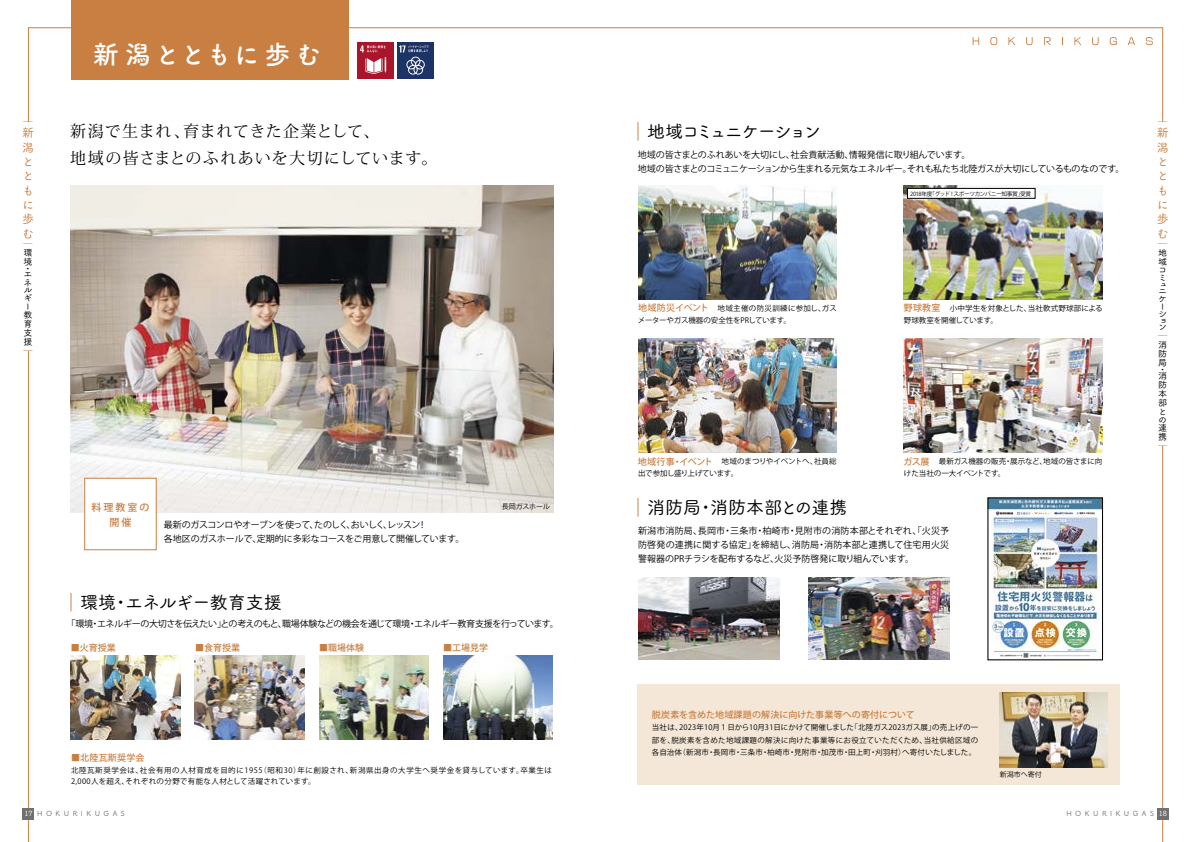
<style>
.page{position:relative;width:1191px;height:842px;background:#fff}
.page>*{position:absolute;margin:0;border:0;box-sizing:border-box;transform-origin:0 0}
.t1{font:26px "Tsuku A Rd Gothic Std B";letter-spacing:.11em;color:#fff}
.t2{font:18px "Tsuku A Rd Gothic Std M";letter-spacing:-.03em;color:#000}
.t3{font:18px "Tsuku A Rd Gothic Std M";color:#000}
.t4{font:18px "Tsuku A Rd Gothic Std M";letter-spacing:-.11em;color:#000}
.t5{font:16px/27px "Koz Min Pro";letter-spacing:.04em;color:#000}
.t6{font:12px/14.3px "Tsuku A Rd Gothic Std M";color:#c97f41}
.t7{font:500 10px/15px "Koz Go Pro";letter-spacing:.2em;color:#c97f41;text-align:center}
.t8{font:9px/14px "Koz Go Pro";letter-spacing:-.03em;color:#000}
.t9{font:500 9px "Koz Go Pro";letter-spacing:.005em;color:#c97f41}
.t10{font:9px/8.6px "Tsuku A Rd Gothic Std M";color:#000}
.t11{font:500 9px "Koz Go Pro";letter-spacing:.025em;color:#c97f41}
.t12{font:9px "Tsuku A Rd Gothic Std M";color:#c97f41}
.t13{font:7.5px/12.8px "Koz Go Pro";letter-spacing:.02em;color:#000;text-align:justify}
.t14{font:7.5px/12.2px "Koz Go Pro";color:#000}
.t15{font:7.5px/11px "Koz Go Pro";letter-spacing:.065em;color:#000}
.t16{font:7.5px/12.2px "Koz Go Pro";letter-spacing:-.03em;color:#000}
.t17{font:7px "Tsuku A Rd Gothic Std M";letter-spacing:.5em;color:#717070}
.t18{font:7px "Koz Go Pro";color:#000}
.t19{font:5.7px "Koz Go Pro";letter-spacing:-.05em;color:#000}
.s1{color:#c97f41}
.s2{font-weight:500;font-size:9px;color:#c97f41}
.s3{font-family:"Tsuku B Rd Gothic Std M";color:#fff}
</style>
<div class="page">
<img style="left:71px;top:655px;width:110px;height:84px">
<img style="left:195px;top:655px;width:110px;height:84px">
<img style="left:319px;top:655px;width:110px;height:84px">
<img style="left:443px;top:655px;width:110px;height:84px">
<img style="left:638px;top:339px;width:198px;height:113px">
<div style="left:71px;top:0;width:278px;height:79px;background:#c97f41"></div>
<img style="left:70px;top:186px;width:483px;height:326px">
<img style="left:904px;top:339px;width:198px;height:113px">
<div style="left:85px;top:478px;width:71px;height:72px;background:#fff"></div>
<div style="left:84px;top:478px;width:72px;height:72px;border:1px solid #c97f41"></div>
<hr style="left:28px;top:351px;width:1px;height:491px;background:#c97f41">
<div style="left:28px;top:27px;width:1135px;height:95px;border:1px solid #c97f41"></div>
<hr style="left:1162px;top:446px;width:1px;height:396px;background:#c97f41">
<div style="left:1157px;top:808px;width:11px;height:11px;background:#717070"></div>
<div style="left:23px;top:808px;width:11px;height:11px;background:#717070"></div>
<svg style="left:972px;top:37px;width:7px;height:8px"></svg>
<svg style="left:990px;top:37px;width:7px;height:8px"></svg>
<svg style="left:1008px;top:37px;width:7px;height:8px"></svg>
<svg style="left:1026px;top:37px;width:6px;height:8px"></svg>
<svg style="left:1044px;top:37px;width:6px;height:8px"></svg>
<svg style="left:1074px;top:37px;width:7px;height:8px"></svg>
<svg style="left:1092px;top:37px;width:6px;height:8px"></svg>
<svg style="left:1109px;top:37px;width:7px;height:8px"></svg>
<svg style="left:1127px;top:37px;width:8px;height:8px"></svg>
<svg style="left:1145px;top:37px;width:7px;height:8px"></svg>
<div style="left:357px;top:42px;width:37px;height:37px;background:#a9162c"></div>
<svg style="left:360px;top:45px;width:26px;height:29px"></svg>
<div style="left:397px;top:42px;width:37px;height:37px;background:#1d3365"></div>
<svg style="left:399px;top:45px;width:29px;height:30px"></svg>
<img style="left:638px;top:578px;width:142px;height:82px">
<img style="left:808px;top:578px;width:142px;height:82px">
<img style="left:986px;top:495px;width:118px;height:168px">
<img style="left:638px;top:186px;width:198px;height:113px">
<img style="left:904px;top:186px;width:198px;height:113px">
<div style="left:907px;top:188px;width:128px;height:10px;background:#fff"></div>
<div style="left:907px;top:188px;width:128px;height:10px;border:1px solid #000"></div>
<div style="left:638px;top:684px;width:481px;height:101px;background:#f4e7d7"></div>
<img style="left:999px;top:693px;width:108px;height:75px">
<p class="t12" style="left:24px;top:115px;width:11px">｜</p>
<h3 class="t6" style="left:22px;top:125px;width:13px">新潟とともに</h3>
<h3 class="t6" style="left:22px;top:211px;width:13px;line-height:14.6px">歩む</h3>
<p class="t12" style="left:24px;top:237px;width:11px">｜</p>
<p class="t10" style="left:24px;top:248px;width:10px;line-height:9px">環境</p>
<p class="t10" style="left:24px;top:264px;width:7px">・</p>
<p class="t10" style="left:24px;top:269px;width:10px">エネ</p>
<p class="t10" style="left:24px;top:285px;width:10px">ルギー教育支援</p>
<p class="t12" style="left:24px;top:344px;width:11px">｜</p>
<h1 class="t1" style="left:93px;top:34px;width:230px">新潟とともに歩む</h1>
<h3 class="t5" style="left:70px;top:117px;width:369px">新潟で生まれ、育まれてきた企業として、<br>地域の皆さまとのふれあいを大切にしています。</h3>
<p class="t7" style="left:91px;top:500px;width:59px">料理教室の開催</p>
<p class="t18" style="left:502px;top:502px;width:50px">長岡ガスホール</p>
<p class="t8" style="left:164px;top:518px;width:302px">最新のガスコンロやオーブンを使って、たのしく、おいしく、レッスン！<br>各地区のガスホールで、定期的に多彩なコースをご用意して開催しています。</p>
<h2 class="t2" style="left:62px;top:588px;width:221px"><span class="s1">｜</span>環境・エネルギー教育支援</h2>
<p class="t8" style="left:67px;top:617px;width:494px">「環境・エネルギーの大切さを伝えたい」との考えのもと、職場体験などの機会を通じて環境・エネルギー教育支援を行っています。</p>
<p class="t9" style="left:71px;top:642px;width:46px">■火育授業</p>
<p class="t9" style="left:195px;top:642px;width:46px">■食育授業</p>
<p class="t9" style="left:319px;top:642px;width:46px">■職場体験</p>
<p class="t9" style="left:443px;top:642px;width:46px">■工場見学</p>
<p class="t11" style="left:71px;top:752px;width:75px">■北陸瓦斯奨学会</p>
<p class="t15" style="left:71px;top:765px;width:482px">北陸瓦斯奨学会は、社会有用の人材育成を目的に1955（昭和30）年に創設され、新潟県出身の大学生へ奨学金を貸与しています。卒業生は<br>2,000人を超え、それぞれの分野で有能な人材として活躍されています。</p>
<h2 class="t4" style="left:629px;top:118px;width:194px"><span class="s1">｜</span>地域コミュニケーション</h2>
<p class="t8" style="left:638px;top:148px;width:488px">地域の皆さまとのふれあいを大切にし、社会貢献活動、情報発信に取り組んでいます。<br>地域の皆さまとのコミュニケーションから生まれる元気なエネルギー。それも私たち北陸ガスが大切にしているものなのです。</p>
<p class="t19" style="left:910px;top:190px;width:122px">2018年度「グッド！スポーツカンパニー知事賞」受賞</p>
<p class="t14" style="left:638px;top:302px;width:200px"><span class="s2">地域防災イベント　</span>地域主催の防災訓練に参加し、ガスメーターやガス機器の安全性をPRしています。</p>
<p class="t14" style="left:904px;top:302px;width:200px"><span class="s2">野球教室　</span>小中学生を対象とした、当社軟式野球部による野球教室を開催しています。</p>
<p class="t16" style="left:638px;top:455px;width:200px"><span class="s2">地域行事・イベント　</span>地域のまつりやイベントへ、社員総出で参加し盛り上げています。</p>
<h2 class="t3" style="left:629px;top:493px;width:220px"><span class="s1">｜</span>消防局・消防本部との連携</h2>
<p class="t14" style="left:903px;top:455px;width:200px"><span class="s2">ガス展　</span>最新ガス機器の販売・展示など、地域の皆さまに向けた当社の一大イベントです。</p>
<p class="t8" style="left:638px;top:524px;width:313px;text-align:justify">新潟市消防局、長岡市・三条市・柏崎市・見附市の消防本部とそれぞれ、「火災予防啓発の連携に関する協定」を締結し、消防局・消防本部と連携して住宅用火災警報器のPRチラシを配布するなど、火災予防啓発に取り組んでいます。</p>
<p class="t12" style="left:1158px;top:115px;width:11px">｜</p>
<h3 class="t6" style="left:1156px;top:125px;width:13px">新潟とともに</h3>
<h3 class="t6" style="left:1156px;top:211px;width:13px;line-height:14.6px">歩む</h3>
<p class="t12" style="left:1158px;top:237px;width:11px">｜</p>
<p class="t10" style="left:1158px;top:248px;width:10px;line-height:9px">地域</p>
<p class="t10" style="left:1158px;top:265px;width:8px;line-height:8px">コミ</p>
<p class="t10" style="left:1158px;top:280px;width:10px">ュ</p>
<p class="t10" style="left:1158px;top:286px;width:9px;line-height:7.3px">ニケーション</p>
<p class="t12" style="left:1158px;top:329px;width:11px">｜</p>
<p class="t10" style="left:1158px;top:339px;width:10px;line-height:9px;text-align:justify">消防局</p>
<p class="t10" style="left:1158px;top:365px;width:10px;line-height:6.8px">・消</p>
<p class="t10" style="left:1158px;top:380px;width:10px">防本部との連携</p>
<p class="t12" style="left:1158px;top:439px;width:11px">｜</p>
<p class="t9" style="left:652px;top:709px;width:264px">脱炭素を含めた地域課題の解決に向けた事業等への寄付について</p>
<p class="t13" style="left:652px;top:721px;width:328px">当社は、2023年10月１日から10月31日にかけて開催しました「北陸ガス2023ガス展」の売上げの一部を、脱炭素を含めた地域課題の解決に向けた事業等にお役立ていただくため、当社供給区域の各自治体（新潟市・長岡市・三条市・柏崎市・見附市・加茂市・田上町・刈羽村）へ寄付いたしました。</p>
<p class="t18" style="left:999px;top:769px;width:43px">新潟市へ寄付</p>
<p class="t17" style="left:24px;top:808px;width:102px"><span class="s3">17</span> HOKURIKUGAS</p>
<p class="t17" style="left:1066px;top:808px;width:102px">HOKURIKUGAS <span class="s3">18</span></p>
</div>
